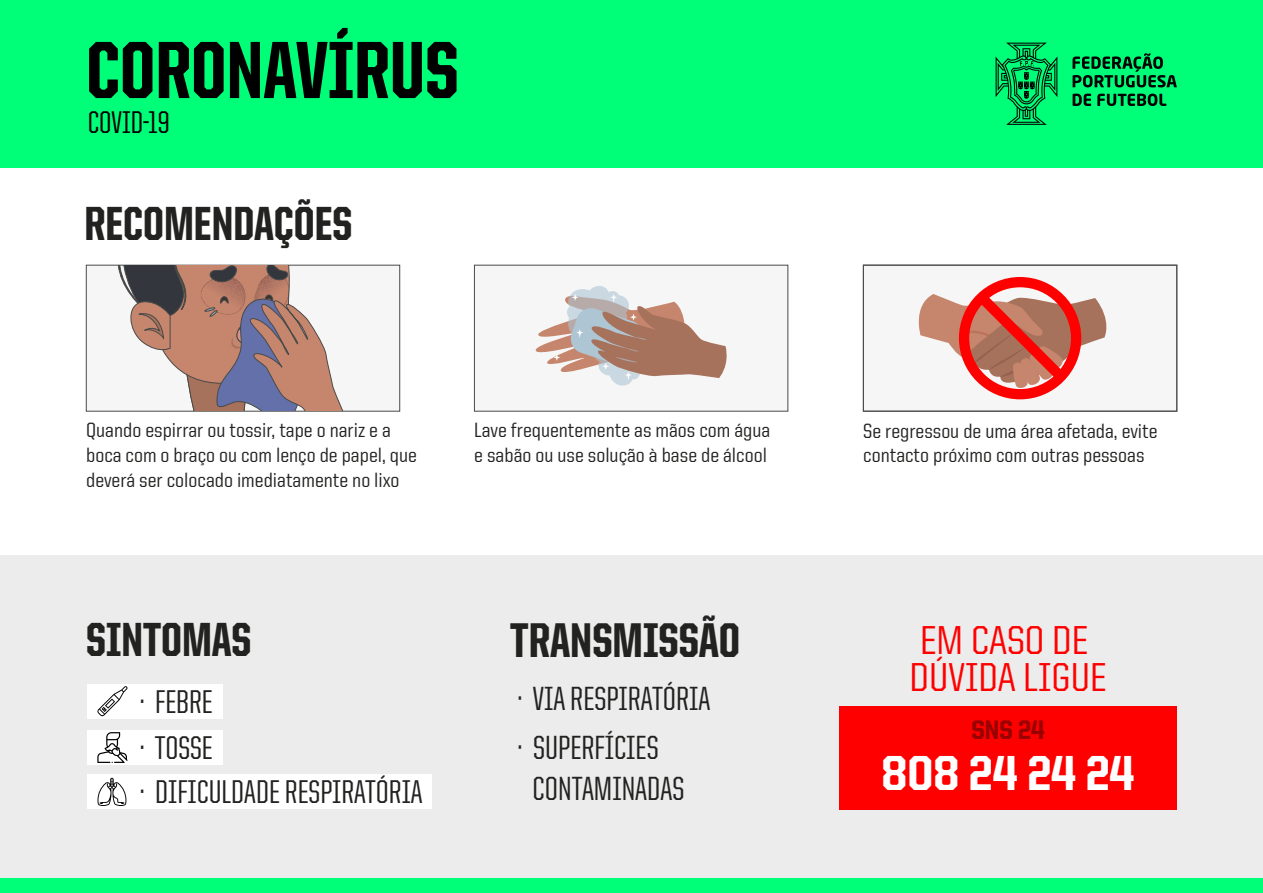
<style>
.page{position:relative;width:1263px;height:893px;background:#fff}
.page>*{position:absolute;margin:0;border:0;box-sizing:border-box;transform-origin:0 0}
.t1{font:800 81.45px "United Sans Cond";color:#000}
.t2{font:800 49.35px "United Sans Semi Cond";color:#fff}
.t3{font:800 48.9px "United Sans Cond";color:#222221}
.t4{font:800 48px "United Sans Cond";color:#222221}
.t5{font:500 40.5px/37.5px "United Sans Semi Cond";color:#f00}
.t6{font:500 33.6px/49.5px "United Sans Cond";color:#222221}
.t7{font:500 33px/45.2px "United Sans Cond";color:#222221}
.t8{font:500 31.5px "United Sans Cond";color:#000}
.t9{font:800 26.85px "United Sans Semi Cond";color:#900}
.t10{font:500 20.7px/24.9px "United Sans Semi Cond";color:#222221}
</style>
<div class="page">
<div style="left:0;top:555px;width:1263px;height:338px;background:#ececec"></div>
<div style="left:839px;top:706px;width:338px;height:103px;background:#f00"></div>
<div style="left:474px;top:265px;width:314px;height:147px;background:#f6f6f6;border:1px solid #4a4a49"></div>
<svg style="left:535px;top:286px;width:192px;height:100px"></svg>
<div style="left:86px;top:265px;width:314px;height:147px;background:#f6f6f6;border:1px solid #4a4a49"></div>
<svg style="left:116px;top:266px;width:229px;height:144px"></svg>
<svg style="left:283px;top:345px;width:6px;height:10px"></svg>
<div style="left:283px;top:344px;width:6px;height:11px;border:1px solid #4a4a49"></div>
<div style="left:863px;top:265px;width:314px;height:147px;background:#f6f6f6"></div>
<div style="left:863px;top:265px;width:314px;height:147px;border:1px solid #4a4a49"></div>
<svg style="left:918px;top:277px;width:189px;height:122px"></svg>
<div style="left:0;top:0;width:1263px;height:167px;background:#00ff78"></div>
<svg style="left:1072px;top:53px;width:105px;height:34px"></svg>
<svg style="left:1072px;top:94px;width:19px;height:12px"></svg>
<svg style="left:1097px;top:94px;width:69px;height:12px"></svg>
<svg style="left:995px;top:43px;width:62px;height:82px"></svg>
<div style="left:87px;top:684px;width:136px;height:35px;background:#fff"></div>
<div style="left:87px;top:730px;width:136px;height:35px;background:#fff"></div>
<div style="left:87px;top:775px;width:345px;height:34px;background:#fff"></div>
<svg style="left:97px;top:686px;width:30px;height:30px"></svg>
<svg style="left:97px;top:732px;width:31px;height:31px"></svg>
<svg style="left:98px;top:778px;width:28px;height:28px"></svg>
<div style="left:0;top:878px;width:1263px;height:15px;background:#00ff78"></div>
<h1 class="t1" style="left:86px;top:28px;width:374px">CORONAVÍRUS</h1>
<h3 class="t8" style="left:88px;top:106px;width:84px">COVID-19</h3>
<h3 class="t4" style="left:85px;top:198px;width:269px">RECOMENDAÇÕES</h3>
<p class="t10" style="left:86px;top:418px;width:332px">Quando espirrar ou tossir, tape o nariz e a boca com o braço ou com lenço de papel, que deverá ser colocado imediatamente no lixo</p>
<p class="t10" style="left:863px;top:418px;width:296px">Se regressou de uma área afetada, evite contacto próximo com outras pessoas</p>
<p class="t10" style="left:474px;top:418px;width:298px">Lave frequentemente as mãos com água e sabão ou use solução à base de álcool</p>
<h3 class="t4" style="left:86px;top:615px;width:167px">SINTOMAS</h3>
<h3 class="t7" style="left:139px;top:679px;width:285px">· FEBRE<br>· TOSSE<br>· DIFICULDADE RESPIRATÓRIA</h3>
<h3 class="t3" style="left:510px;top:615px;width:231px">TRANSMISSÃO</h3>
<h3 class="t6" style="left:517px;top:674px;width:195px">· VIA RESPIRATÓRIA · SUPERFÍCIES</h3>
<h3 class="t6" style="left:533px;top:764px;width:153px">CONTAMINADAS</h3>
<h3 class="t5" style="left:909px;top:621px;width:199px">EM CASO DE<br>DÚVIDA LIGUE</h3>
<p class="t9" style="left:971px;top:716px;width:75px">SNS 24</p>
<h2 class="t2" style="left:881px;top:747px;width:255px">808 24 24 24</h2>
</div>
